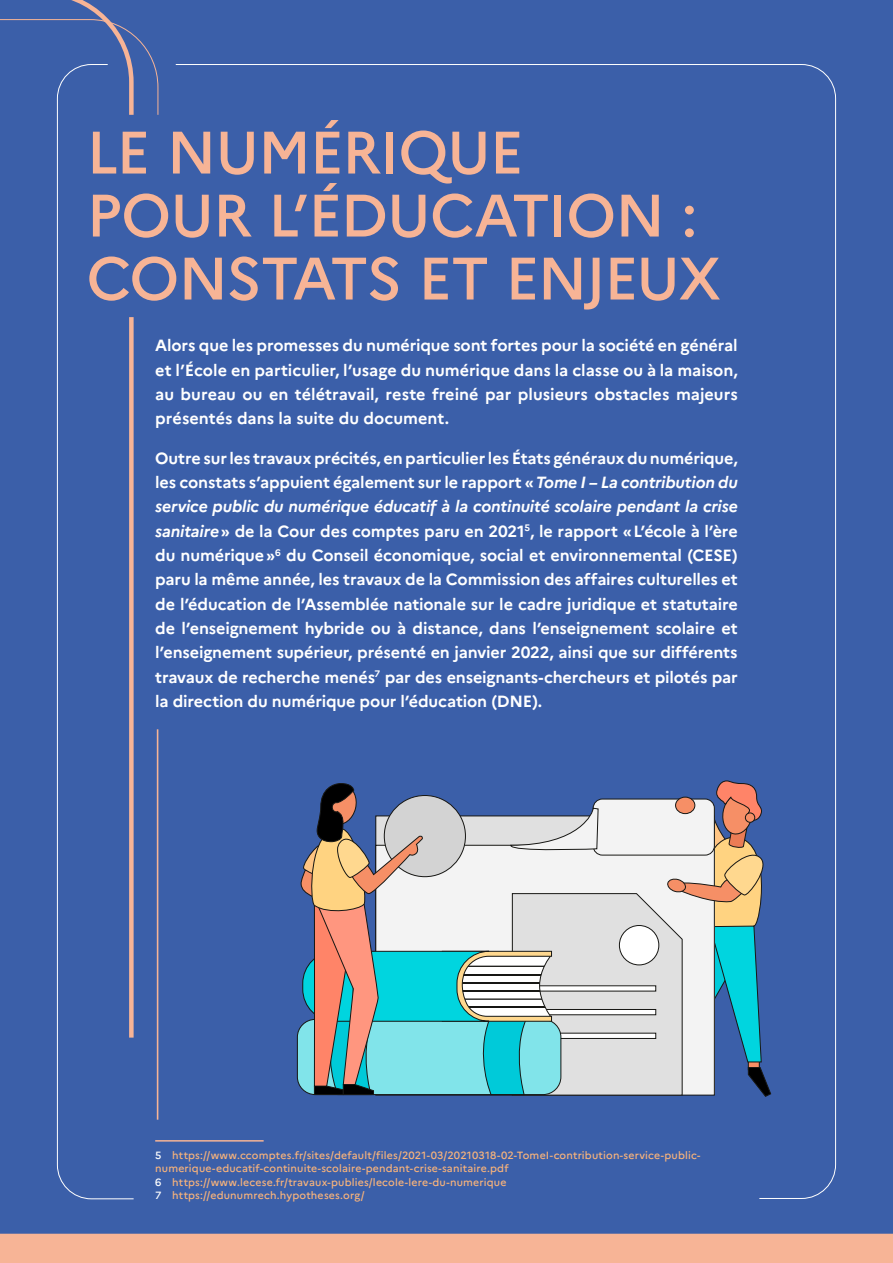
<style>
.page{position:relative;width:893px;height:1263px;background:#3b5fa9}
.page>*{position:absolute;margin:0;border:0;box-sizing:border-box;transform-origin:0 0}
.t1{font:500 59.7px/63px "Marianne";letter-spacing:-.02em;color:#f7b496}
.t2{font:700 16.2px/24.3px "Marianne";letter-spacing:-.005em;color:#fff;text-align:justify}
.t3{font:500 10.5px/13.5px "Marianne";letter-spacing:.015em;color:#f8b37b}
.s1{font-style:italic}
.s2{color:#fff}
</style>
<div class="page">
<hr style="left:157px;top:729px;width:1px;height:391px;background:#f7b496">
<svg style="left:0;top:0;width:159px;height:119px"></svg>
<svg style="left:57px;top:64px;width:77px;height:1135px"></svg>
<svg style="left:301px;top:780px;width:470px;height:317px;background:#a6bcc2"></svg>
<hr style="left:155px;top:1140px;width:109px;height:1px;background:#f7b496">
<div style="left:0;top:1234px;width:893px;height:29px;background:#f7b496"></div>
<h1 class="t1" style="left:86px;top:121px;width:636px">LE NUMÉRIQUE<br>POUR L’ÉDUCATION :<br>CONSTATS ET ENJEUX</h1>
<p class="t2" style="left:155px;top:333px;width:584px">Alors que les promesses du numérique sont fortes pour la société en -général et l’École en particulier, l’usage du numérique dans la classe ou à la maison, au bureau ou en télétravail, reste freiné par plusieurs obstacles majeurs présentés dans la suite du document.</p>
<p class="t2" style="left:155px;top:446px;width:584px">Outre sur les travaux précités, en particulier les États généraux du numérique, les constats s’appuient également sur le rapport «<span class="s1">Tome I – La -contribution du service public du numérique éducatif à la continuité scolaire pendant la crise sanitaire</span>» de la Cour des comptes paru en 2021<sup>5</sup>, le rapport «L’école à l’ère du numérique»<sup>6</sup> du Conseil économique, social et environnemental (CESE) paru la même année, les travaux de la Commission des affaires culturelles et de l’éducation de l’Assemblée nationale sur le cadre juridique et statutaire de l’enseignement hybride ou à distance, dans l’enseignement scolaire et l’enseignement supérieur, présenté en janvier 2022, ainsi que sur différents travaux de recherche menés<sup>7</sup> par des enseignants-chercheurs et pilotés par la direction du numérique pour l’éducation (DNE).</p>
<p class="t3" style="left:155px;top:1148px;width:547px"><span class="s2">5</span> https://www.ccomptes.fr/sites/default/files/2021-03/20210318-02-TomeI-contribution-service-public&shy;numerique-educatif-continuite-scolaire-pendant-crise-sanitaire.pdf<br><span class="s2">6</span> https://www.lecese.fr/travaux-publies/lecole-lere-du-numerique<br><span class="s2">7</span> https://edunumrech.hypotheses.org/</p>
</div>
